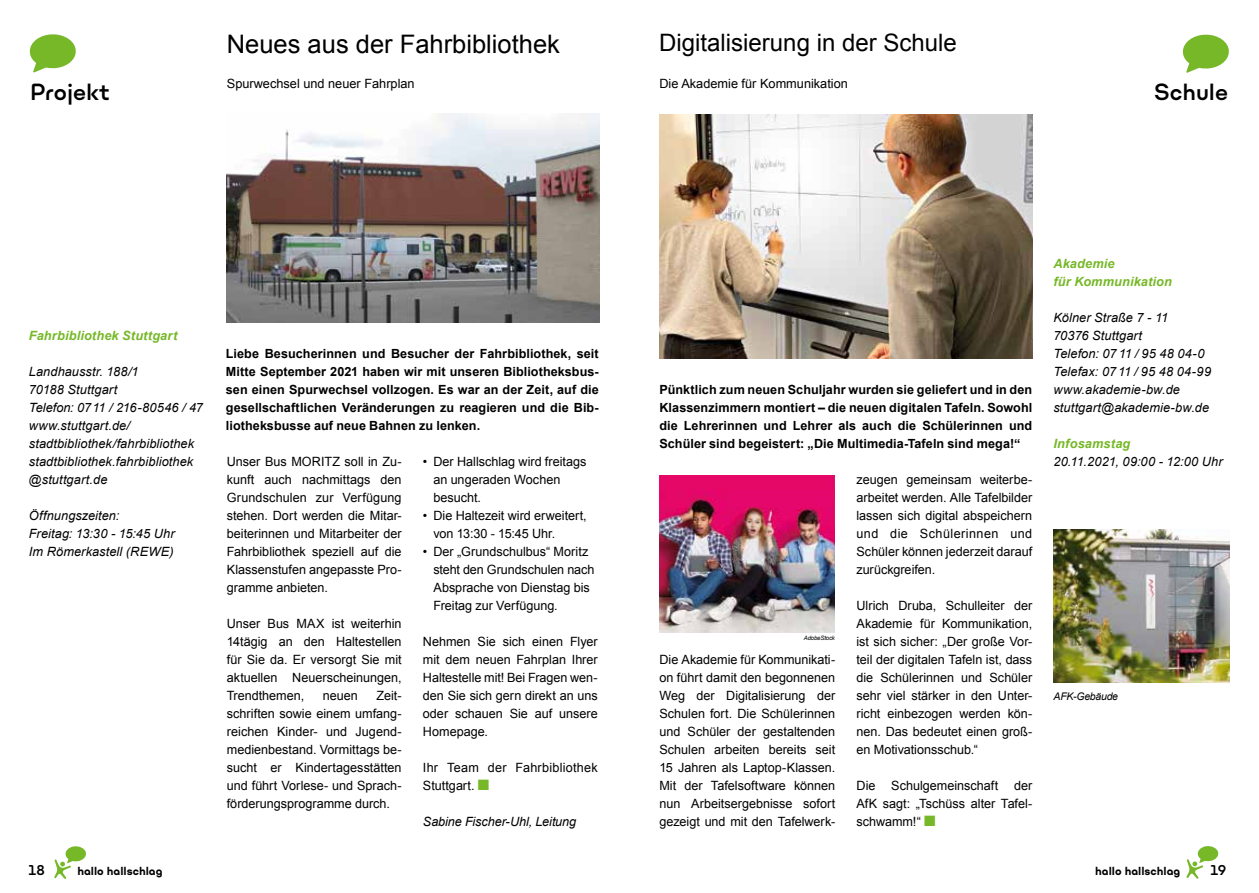
<style>
.page{position:relative;width:1259px;height:893px;background:#fff}
.page>*{position:absolute;margin:0;border:0;box-sizing:border-box;transform-origin:0 0}
.t1{font:25.5px "Arial";color:#000}
.t2{font:24px "Arial";color:#000}
.t3{font:700 21px "Ulm Grotesk";color:#000}
.t4{font:12.75px/18px "Arial";color:#000;text-align:justify}
.t5{font:italic 12.75px/18px "Arial";letter-spacing:.01em;color:#000}
.t6{font:italic 700 12.75px/18px "Arial";letter-spacing:.01em;color:#76b828}
.t7{font:italic 12.75px "Arial";letter-spacing:-.01em;color:#000}
.t8{font:700 12.75px "Ulm Grotesk";color:#000}
.t9{font:700 12.6px/18px "Arial";letter-spacing:.005em;color:#000;text-align:justify}
.t10{font:800 10.5px "Ulm Grotesk";color:#000}
.t11{font:italic 10.5px "Arial";letter-spacing:-.025em;color:#000}
.t12{font:italic 6px "Arial";letter-spacing:-.025em;color:#000}
.s1{color:#76b828}
</style>
<div class="page">
<svg style="left:1186px;top:846px;width:32px;height:33px"></svg>
<img style="left:227px;top:114px;width:373px;height:208px">
<svg style="left:54px;top:846px;width:32px;height:33px"></svg>
<svg style="left:30px;top:34px;width:46px;height:38px"></svg>
<img style="left:659px;top:115px;width:373px;height:243px">
<svg style="left:1183px;top:35px;width:45px;height:38px"></svg>
<img style="left:1053px;top:529px;width:176px;height:153px">
<img style="left:659px;top:475px;width:175px;height:158px">
<h3 class="t3" style="left:30px;top:78px;width:81px">Projekt</h3>
<h1 class="t1" style="left:227px;top:27px;width:335px">Neues aus der Fahrbibliothek</h1>
<p class="t4" style="left:227px;top:74px;width:189px">Spurwechsel und neuer Fahrplan</p>
<h2 class="t2" style="left:659px;top:27px;width:299px">Digitalisierung in der Schule</h2>
<p class="t4" style="left:659px;top:74px;width:190px">Die Akademie für Kommunikation</p>
<h3 class="t3" style="left:1154px;top:78px;width:75px">Schule</h3>
<p class="t6" style="left:29px;top:327px;width:150px">Fahrbibliothek Stuttgart</p>
<p class="t5" style="left:29px;top:363px;width:176px">Landhausstr. 188/1<br>70188 Stuttgart<br>Telefon: 07 11 / 216-80546 / 47 www.stuttgart.de/ stadtbibliothek/fahrbibliothek stadtbibliothek.fahrbibliothek @stuttgart.de</p>
<p class="t5" style="left:29px;top:507px;width:147px">Öffnungszeiten:<br>Freitag: 13:30 - 15:45 Uhr<br>Im Römerkastell (REWE)</p>
<p class="t8" style="left:28px;top:862px;width:18px">18</p>
<p class="t10" style="left:77px;top:864px;width:87px">hallo hallschlag</p>
<p class="t9" style="left:226px;top:345px;width:374px">Liebe Besucherinnen und Besucher der Fahrbibliothek, seit Mitte September 2021 haben wir mit unseren Bibliotheksbus&shy;sen einen Spurwechsel vollzogen. Es war an der Zeit, auf die gesellschaftlichen Veränderungen zu reagieren und die Bib&shy;liotheksbusse auf neue Bahnen zu lenken.</p>
<p class="t4" style="left:227px;top:453px;width:176px">Unser Bus MORITZ soll in Zu&shy;kunft auch nachmittags den Grundschulen zur Verfügung stehen. Dort werden die Mitar&shy;beiterinnen und Mitarbeiter der Fahrbibliothek speziell auf die Klassenstufen angepasste Pro&shy;gramme anbieten.</p>
<p class="t4" style="left:227px;top:615px;width:176px">Unser Bus MAX ist weiterhin 14tägig an den Haltestellen für Sie da. Er versorgt Sie mit aktuellen Neuerscheinungen, Trendthemen,</p>
<p class="t4" style="left:227px;top:687px;width:176px;text-indent:150px">Zeit&shy;schriften sowie einem umfang&shy;reichen Kinder- und Jugend&shy;medienbestand. Vormittags be&shy;sucht er Kindertagesstätten und führt Vorlese- und Sprach&shy;förderungsprogramme durch.</p>
<p class="t4" style="left:323px;top:687px;width:37px">neuen</p>
<p class="t4" style="left:433px;top:453px;width:154px;text-align:left;text-indent:-11px">• Der Hallschlag wird freitags an ungeraden Wochen besucht.</p>
<p class="t4" style="left:433px;top:507px;width:155px;text-indent:-11px">• Die Haltezeit wird erweitert, von 13:30 - 15:45 Uhr.</p>
<p class="t4" style="left:433px;top:543px;width:162px;text-align:left;text-indent:-11px">• Der „Grundschulbus“ Moritz steht den Grundschulen nach<br>Absprache von Dienstag bis<br>Freitag zur Verfügung.</p>
<p class="t4" style="left:423px;top:633px;width:176px">Nehmen Sie sich einen Flyer mit dem neuen Fahrplan Ihrer Haltestelle mit! Bei Fragen wen&shy;den Sie sich gern direkt an uns oder schauen Sie auf unsere Homepage.</p>
<p class="t4" style="left:423px;top:759px;width:176px">Ihr Team der Fahrbibliothek<br>Stuttgart. <span class="s1">■</span></p>
<p class="t7" style="left:423px;top:814px;width:155px">Sabine Fischer-Uhl, Leitung</p>
<p class="t9" style="left:659px;top:381px;width:374px">Pünktlich zum neuen Schuljahr wurden sie geliefert und in den Klassenzimmern montiert – die neuen digitalen Tafeln. Sowohl die Lehrerinnen und Lehrer als auch die Schülerinnen und Schüler sind begeistert: „Die Multimedia-Tafeln sind mega!“</p>
<p class="t12" style="left:804px;top:634px;width:33px">AdobeStock</p>
<p class="t4" style="left:659px;top:651px;width:177px">Die Akademie für Kommunikati&shy;on führt damit den begonnenen Weg der Digitalisierung der Schulen fort. Die Schülerinnen und Schüler der gestaltenden Schulen arbeiten bereits seit 15 Jahren als Laptop-Klassen.<br>Mit der Tafelsoftware können nun Arbeitsergebnisse sofort gezeigt und mit den Tafelwerk-</p>
<p class="t4" style="left:856px;top:471px;width:177px">zeugen gemeinsam weiterbe&shy;arbeitet werden. Alle Tafelbilder lassen sich digital abspeichern und die Schülerinnen und Schüler können jederzeit darauf zurückgreifen.</p>
<p class="t4" style="left:856px;top:597px;width:177px">Ulrich Druba, Schulleiter der Akademie für Kommunikation, ist sich sicher: „Der große Vor&shy;teil der digitalen Tafeln ist, dass die Schülerinnen und Schüler sehr viel stärker in den Unter&shy;richt einbezogen werden kön&shy;nen. Das bedeutet einen groß&shy;en Motivationsschub.“</p>
<p class="t4" style="left:856px;top:777px;width:177px">Die Schulgemeinschaft der AfK sagt: „Tschüss alter Tafel&shy;schwamm!“ <span class="s1">■</span></p>
<p class="t6" style="left:1053px;top:255px;width:120px">Akademie<br>für Kommunikation</p>
<p class="t5" style="left:1053px;top:309px;width:159px">Kölner Straße 7 - 11<br>70376 Stuttgart<br>Telefon: 07 11 / 95 48 04-0<br>Telefax: 07 11 / 95 48 04-99 www.akademie-bw.de stuttgart@akademie-bw.de</p>
<p class="t6" style="left:1053px;top:435px;width:78px">Infosamstag</p>
<p class="t5" style="left:1053px;top:453px;width:171px">20.11.2021, 09:00 - 12:00 Uhr</p>
<p class="t11" style="left:1053px;top:690px;width:66px">AFK-Gebäude</p>
<p class="t10" style="left:1095px;top:864px;width:87px">hallo hallschlag</p>
<p class="t8" style="left:1210px;top:862px;width:17px">19</p>
</div>
